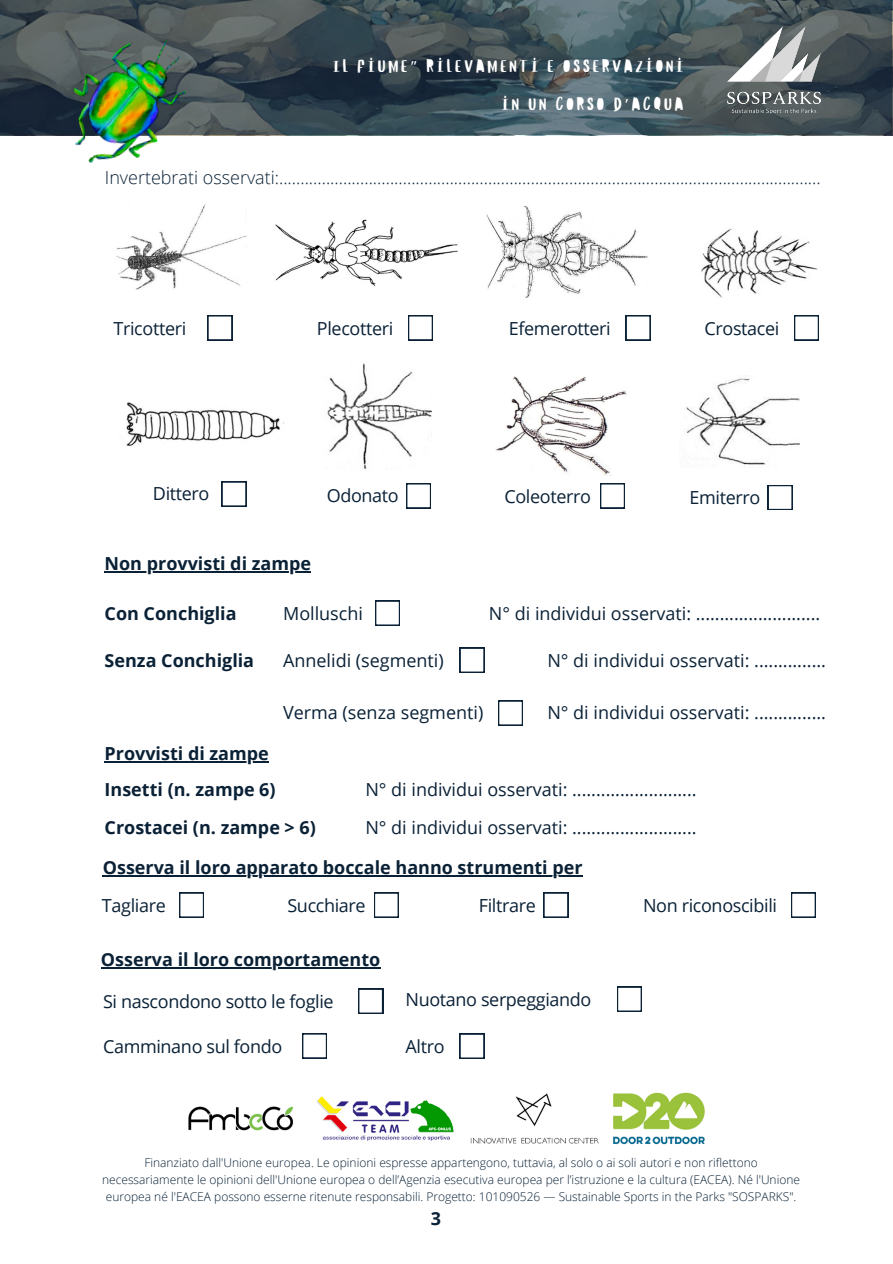
<style>
.page{position:relative;width:893px;height:1264px;background:#fff}
.page>*{position:absolute;margin:0;border:0;box-sizing:border-box;transform-origin:0 0}
.t1{font:18px "Open Sans";color:#0a2136}
.t2{font:18px "Open Sans";letter-spacing:-.02em;color:#0a2136}
.t3{font:700 18px "Open Sans";color:#0a2136}
.t4{font:300 18px "Open Sans";color:#0a2136}
.t5{font:700 18px "Open Sans";color:#092136}
.t6{font:15px "Block";letter-spacing:.15em;color:#fff}
.t7{font:300 12px/17px "Open Sans";color:#092136;text-align:center}
.s1{font-family:"Noto Sans Gurmukhi"}
</style>
<div class="page">
<hr style="left:105px;top:571px;width:206px;height:1px;background:#0a2136">
<svg style="left:375px;top:600px;width:25px;height:25px"></svg>
<svg style="left:459px;top:647px;width:25px;height:25px"></svg>
<svg style="left:498px;top:700px;width:25px;height:25px"></svg>
<hr style="left:105px;top:761px;width:164px;height:1px;background:#0a2136">
<hr style="left:103px;top:875px;width:480px;height:1px;background:#0a2136">
<svg style="left:179px;top:892px;width:25px;height:25px"></svg>
<svg style="left:374px;top:892px;width:24px;height:25px"></svg>
<svg style="left:543px;top:892px;width:25px;height:25px"></svg>
<svg style="left:791px;top:892px;width:24px;height:25px"></svg>
<hr style="left:101px;top:967px;width:279px;height:1px;background:#0a2136">
<svg style="left:617px;top:986px;width:24px;height:25px"></svg>
<svg style="left:358px;top:988px;width:25px;height:25px"></svg>
<svg style="left:459px;top:1033px;width:25px;height:25px"></svg>
<svg style="left:302px;top:1033px;width:25px;height:25px"></svg>
<img style="left:188px;top:1058px;width:517px;height:87px">
<img style="left:701px;top:228px;width:117px;height:70px">
<img style="left:486px;top:206px;width:162px;height:92px">
<img style="left:116px;top:204px;width:130px;height:86px">
<img style="left:275px;top:219px;width:183px;height:67px">
<svg style="left:207px;top:315px;width:25px;height:25px"></svg>
<svg style="left:408px;top:315px;width:25px;height:25px"></svg>
<svg style="left:625px;top:315px;width:25px;height:25px"></svg>
<svg style="left:794px;top:315px;width:24px;height:25px"></svg>
<img style="left:685px;top:378px;width:114px;height:87px">
<img style="left:327px;top:363px;width:104px;height:107px">
<img style="left:495px;top:376px;width:131px;height:99px">
<img style="left:126px;top:402px;width:158px;height:44px">
<svg style="left:222px;top:481px;width:24px;height:25px"></svg>
<svg style="left:406px;top:483px;width:25px;height:25px"></svg>
<svg style="left:600px;top:483px;width:25px;height:25px"></svg>
<svg style="left:767px;top:485px;width:25px;height:25px"></svg>
<svg style="left:0;top:0;width:891px;height:134px;background:#425158"></svg>
<img style="left:727px;top:27px;width:93px;height:87px">
<img style="left:63px;top:37px;width:130px;height:126px">
<p class="t6" style="left:332px;top:58px;width:352px">IL FİUME<span class="s1">”</span> RİLEVAMENTİ E OSSERVAZİONİ</p>
<p class="t6" style="left:501px;top:95px;width:183px">İN UN CORSO D<span class="s1">’</span>ACQUA</p>
<p class="t4" style="left:105px;top:164px;width:717px">Invertebrati osservati:...............................................................................................................................</p>
<p class="t2" style="left:113px;top:315px;width:74px">Tricotteri</p>
<p class="t2" style="left:317px;top:315px;width:78px">Plecotteri</p>
<p class="t2" style="left:509px;top:315px;width:103px">Efemerotteri</p>
<p class="t2" style="left:704px;top:315px;width:76px">Crostacei</p>
<p class="t2" style="left:153px;top:481px;width:58px">Dittero</p>
<p class="t2" style="left:327px;top:483px;width:73px">Odonato</p>
<p class="t2" style="left:504px;top:483px;width:88px">Coleoterro</p>
<p class="t2" style="left:689px;top:485px;width:72px">Emiterro</p>
<p class="t3" style="left:105px;top:551px;width:208px">Non provvisti di zampe</p>
<p class="t3" style="left:105px;top:600px;width:133px">Con Conchiglia</p>
<p class="t1" style="left:283px;top:600px;width:81px">Molluschi</p>
<p class="t1" style="left:489px;top:600px;width:333px">N° di individui osservati: ..........................</p>
<p class="t3" style="left:105px;top:648px;width:151px">Senza Conchiglia</p>
<p class="t1" style="left:283px;top:648px;width:162px">Annelidi (segmenti)</p>
<p class="t1" style="left:283px;top:699px;width:202px">Verma (senza segmenti)</p>
<p class="t1" style="left:547px;top:648px;width:280px">N° di individui osservati: ...............</p>
<p class="t1" style="left:547px;top:699px;width:280px">N° di individui osservati: ...............</p>
<p class="t3" style="left:105px;top:740px;width:166px">Provvisti di zampe</p>
<p class="t3" style="left:105px;top:776px;width:172px">Insetti (n. zampe 6)</p>
<p class="t1" style="left:365px;top:776px;width:333px">N° di individui osservati: ..........................</p>
<p class="t3" style="left:105px;top:815px;width:213px">Crostacei (n. zampe &gt; 6)</p>
<p class="t1" style="left:365px;top:815px;width:333px">N° di individui osservati: ..........................</p>
<p class="t3" style="left:103px;top:855px;width:481px">Osserva il loro apparato boccale hanno strumenti per</p>
<p class="t2" style="left:102px;top:892px;width:65px">Tagliare</p>
<p class="t2" style="left:287px;top:892px;width:80px">Succhiare</p>
<p class="t2" style="left:478px;top:892px;width:58px">Filtrare</p>
<p class="t2" style="left:643px;top:892px;width:135px">Non riconoscibili</p>
<p class="t3" style="left:101px;top:946px;width:281px">Osserva il loro comportamento</p>
<p class="t2" style="left:103px;top:988px;width:232px">Si nascondono sotto le foglie</p>
<p class="t2" style="left:405px;top:986px;width:187px">Nuotano serpeggiando</p>
<p class="t2" style="left:103px;top:1033px;width:181px">Camminano sul fondo</p>
<p class="t2" style="left:405px;top:1033px;width:41px">Altro</p>
<p class="t7" style="left:102px;top:1153px;width:699px">Finanziato dall'Unione europea. Le opinioni espresse appartengono, tuttavia, al solo o ai soli autori e non riflettono necessariamente le opinioni dell'Unione europea o dell’Agenzia esecutiva europea per l’istruzione e la cultura (EACEA). Né l'Unione europea né l'EACEA possono esserne ritenute responsabili. Progetto: 101090526 — Sustainable Sports in the Parks "SOSPARKS".</p>
<p class="t5" style="left:431px;top:1205px;width:12px">3</p>
</div>
